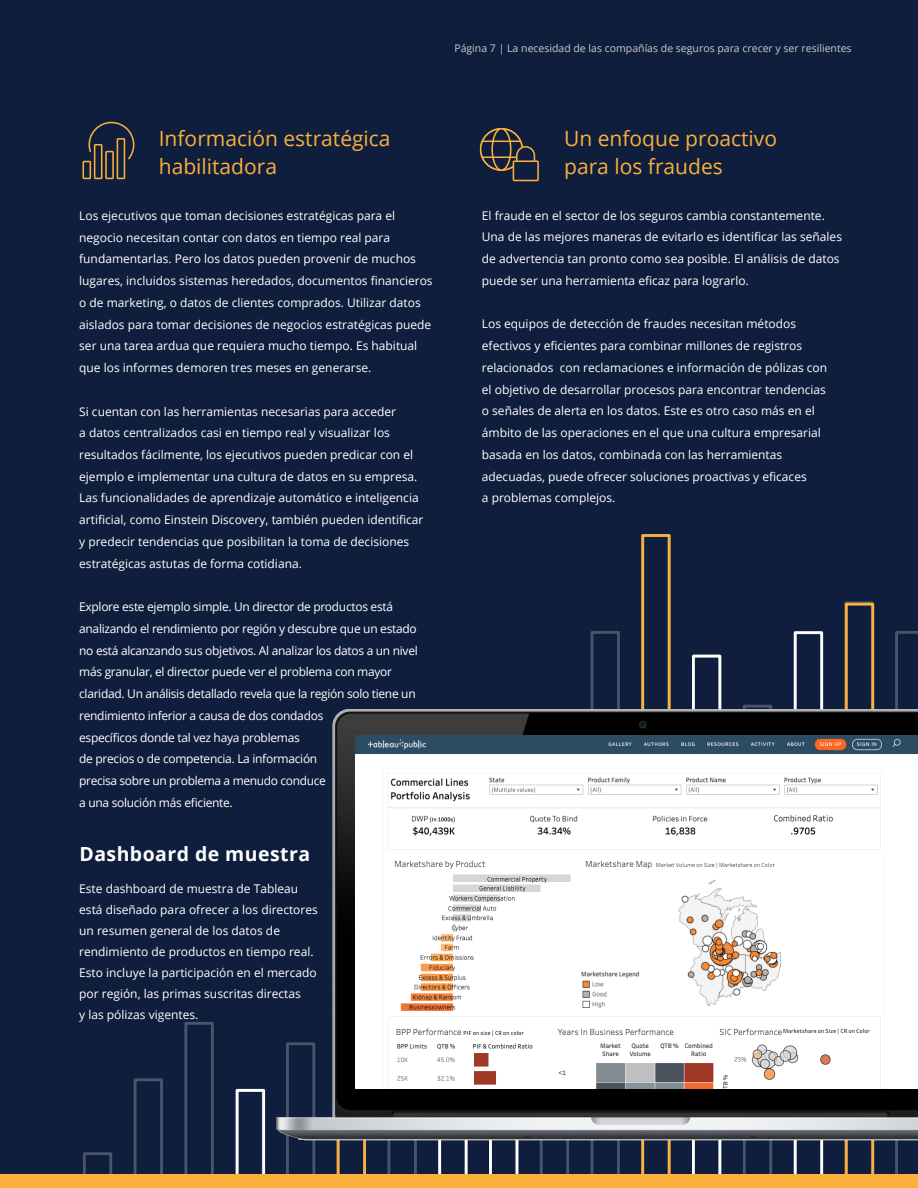
<style>
.page{position:relative;width:918px;height:1188px;background:#0f1e3c}
.page>*{position:absolute;margin:0;border:0;box-sizing:border-box;transform-origin:0 0}
.t1{font:21px/28.5px "Open Sans";color:#fbaf3c}
.t2{font:700 19.5px "Open Sans";letter-spacing:.025em;color:#fff}
.t3{font:12px/21.8px "Open Sans";color:#fff}
.t4{font:12px/21.8px "Open Sans";letter-spacing:-.025em;color:#fff}
.t5{font:10.5px "Open Sans";color:#ccc}
</style>
<div class="page">
<svg style="left:83px;top:1152px;width:29px;height:23px"></svg>
<svg style="left:134px;top:1078px;width:29px;height:97px"></svg>
<svg style="left:184px;top:1022px;width:30px;height:153px"></svg>
<svg style="left:286px;top:1157px;width:29px;height:18px"></svg>
<svg style="left:388px;top:1157px;width:29px;height:18px"></svg>
<svg style="left:540px;top:1157px;width:29px;height:18px"></svg>
<svg style="left:591px;top:631px;width:29px;height:544px"></svg>
<svg style="left:743px;top:1157px;width:29px;height:18px"></svg>
<svg style="left:844px;top:601px;width:30px;height:574px"></svg>
<svg style="left:895px;top:631px;width:23px;height:544px"></svg>
<svg style="left:480px;top:128px;width:43px;height:43px"></svg>
<svg style="left:481px;top:129px;width:41px;height:41px"></svg>
<div style="left:480px;top:128px;width:43px;height:43px;border:2px solid #fbaf3c;border-radius:50%"></div>
<div style="left:492px;top:129px;width:19px;height:41px;background:#0f1e3c;border-radius:50%"></div>
<div style="left:491px;top:128px;width:20px;height:43px;border:2px solid #fbaf3c;border-radius:50%"></div>
<hr style="left:482px;top:141px;width:39px;height:1px;background:#fbaf3c">
<hr style="left:482px;top:156px;width:39px;height:2px;background:#fbaf3c">
<svg style="left:515px;top:145px;width:21px;height:15px"></svg>
<div style="left:513px;top:161px;width:25px;height:19px;background:#0f1e3c"></div>
<div style="left:513px;top:160px;width:26px;height:21px;border:2px solid #fbaf3c"></div>
<svg style="left:438px;top:1157px;width:30px;height:18px"></svg>
<svg style="left:337px;top:1157px;width:29px;height:18px"></svg>
<svg style="left:235px;top:1089px;width:30px;height:86px"></svg>
<svg style="left:489px;top:1157px;width:29px;height:18px"></svg>
<svg style="left:692px;top:1157px;width:29px;height:18px"></svg>
<svg style="left:794px;top:1157px;width:29px;height:18px"></svg>
<div style="left:845px;top:961px;width:29px;height:224px;border:3px solid #fbaf3c"></div>
<svg style="left:641px;top:1157px;width:30px;height:18px"></svg>
<div style="left:692px;top:655px;width:29px;height:224px;border:3px solid #fff"></div>
<div style="left:794px;top:631px;width:29px;height:224px;border:3px solid #fff"></div>
<div style="left:845px;top:603px;width:29px;height:224px;border:3px solid #fbaf3c"></div>
<div style="left:641px;top:534px;width:30px;height:300px;border:3px solid #fbaf3c"></div>
<img style="left:239px;top:682px;width:679px;height:475px">
<img style="left:356px;top:735px;width:562px;height:24px">
<img style="left:356px;top:759px;width:562px;height:329px">
<div style="left:0;top:1175px;width:918px;height:13px;background:#fbaf3c"></div>
<div style="left:105px;top:151px;width:9px;height:28px;border:2px solid #fbaf3c"></div>
<div style="left:94px;top:144px;width:8px;height:35px;border:2px solid #fbaf3c"></div>
<div style="left:117px;top:138px;width:8px;height:41px;border:2px solid #fbaf3c"></div>
<div style="left:83px;top:161px;width:8px;height:18px;border:2px solid #fbaf3c"></div>
<svg style="left:88px;top:121px;width:47px;height:40px"></svg>
<p class="t5" style="left:454px;top:41px;width:399px">Página 7 | La necesidad de las compañías de seguros para crecer y ser resilientes</p>
<h1 class="t1" style="left:159px;top:123px;width:233px">Información estratégica habilitadora</h1>
<h1 class="t1" style="left:564px;top:123px;width:214px">Un enfoque proactivo para los fraudes</h1>
<p class="t3" style="left:79px;top:204px;width:355px">Los ejecutivos que toman decisiones estratégicas para el negocio necesitan contar con datos en tiempo real para fundamentarlas. Pero los datos pueden provenir de muchos lugares, incluidos sistemas heredados, documentos financieros o de marketing, o datos de clientes comprados. Utilizar datos aislados para tomar decisiones de negocios estratégicas puede ser una tarea ardua que requiera mucho tiempo. Es habitual que los informes demoren tres meses en generarse.</p>
<p class="t3" style="left:79px;top:400px;width:346px">Si cuentan con las herramientas necesarias para acceder<br>a datos centralizados casi en tiempo real y visualizar los resultados fácilmente, los ejecutivos pueden predicar con el ejemplo e implementar una cultura de datos en su empresa.<br>Las funcionalidades de aprendizaje automático e inteligencia artificial, como Einstein Discovery, también pueden identificar y predecir tendencias que posibilitan la toma de decisiones estratégicas astutas de forma cotidiana.</p>
<p class="t4" style="left:79px;top:596px;width:340px">Explore este ejemplo simple. Un director de productos está analizando el rendimiento por región y descubre que un estado no está alcanzando sus objetivos. Al analizar los datos a un nivel más granular, el director puede ver el problema con mayor claridad. Un análisis detallado revela que la región solo tiene un rendimiento inferior a causa de dos condados<br>específicos donde tal vez haya problemas<br>de precios o de competencia. La información<br>precisa sobre un problema a menudo conduce<br>a una solución más eficiente.</p>
<h2 class="t2" style="left:80px;top:840px;width:232px">Dashboard de muestra</h2>
<p class="t3" style="left:79px;top:878px;width:240px;line-height:21px">Este dashboard de muestra de Tableau está diseñado para ofrecer a los directores un resumen general de los datos de rendimiento de productos en tiempo real.<br>Esto incluye la participación en el mercado por región, las primas suscritas directas<br>y las pólizas vigentes.</p>
<p class="t3" style="left:482px;top:204px;width:362px">El fraude en el sector de los seguros cambia constantemente.<br>Una de las mejores maneras de evitarlo es identificar las señales de advertencia tan pronto como sea posible. El análisis de datos puede ser una herramienta eficaz para lograrlo.</p>
<p class="t3" style="left:482px;top:313px;width:347px">Los equipos de detección de fraudes necesitan métodos efectivos y eficientes para combinar millones de registros relacionados con reclamaciones e información de pólizas con el objetivo de desarrollar procesos para encontrar tendencias o señales de alerta en los datos. Este es otro caso más en el ámbito de las operaciones en el que una cultura empresarial basada en los datos, combinada con las herramientas adecuadas, puede ofrecer soluciones proactivas y eficaces<br>a problemas complejos.</p>
</div>
